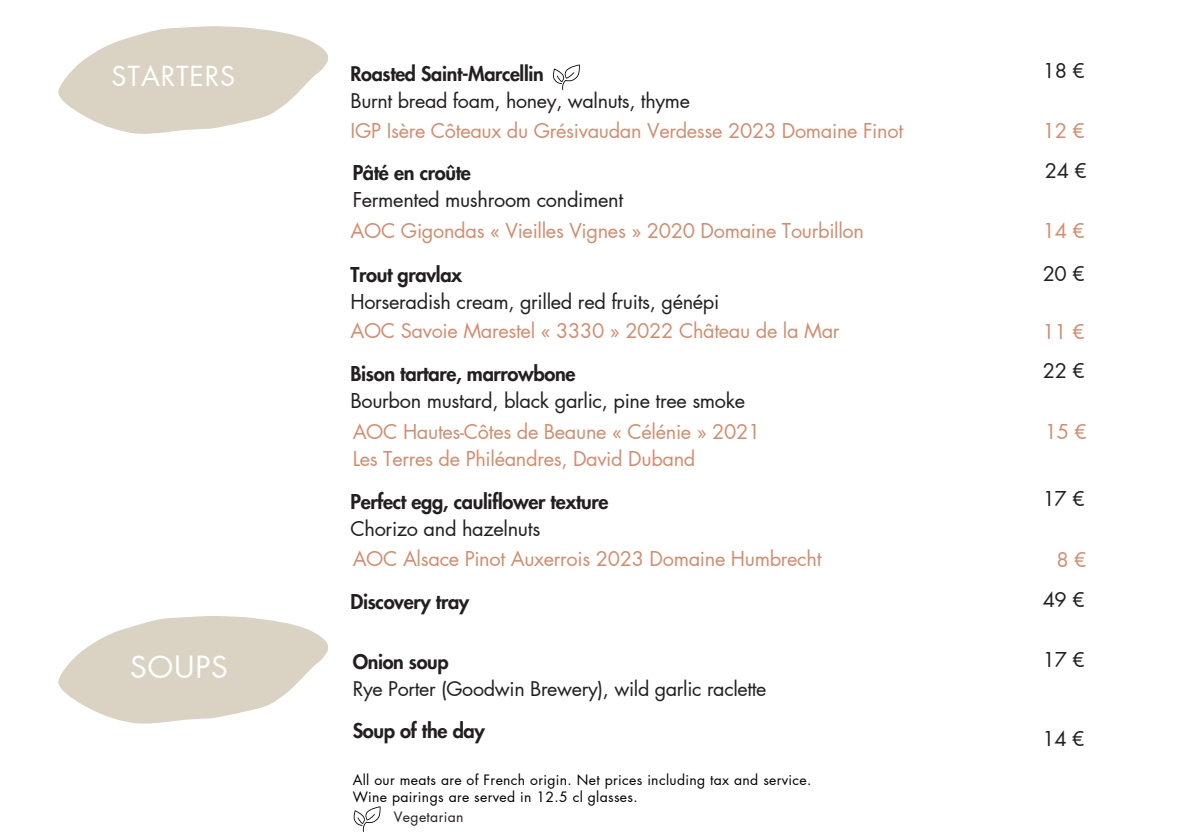
<style>
.page{position:relative;width:1191px;height:839px;background:#fff}
.page>*{position:absolute;margin:0;border:0;box-sizing:border-box;transform-origin:0 0}
.t1{font:30px "Futura LT Pro";letter-spacing:.025em;color:#fff}
.t2{font:27px "Futura LT Pro";letter-spacing:.03em;color:#fff}
.t3{font:20px/27px "Futura LT Pro";letter-spacing:-.015em;color:#d38d6f}
.t4{font:20px "Futura LT Pro";letter-spacing:-.015em;color:#231f20}
.t5{font:800 20px "Futura LT Pro";letter-spacing:-.015em;color:#231f20}
.t6{font:19.8px/27px "Futura LT Pro";letter-spacing:-.015em;color:#231f20}
.t7{font:800 19.8px "Futura LT Pro";letter-spacing:-.015em;color:#231f20}
.t8{font:14px/16.4px "Futura LT Pro";letter-spacing:.025em;color:#000}
.t9{font:14px "Futura LT Pro";letter-spacing:.025em;color:#231f20}
.s1{font-weight:800}
</style>
<div class="page">
<svg style="left:58px;top:26px;width:270px;height:108px"></svg>
<svg style="left:553px;top:65px;width:27px;height:25px"></svg>
<svg style="left:353px;top:806px;width:28px;height:25px"></svg>
<svg style="left:58px;top:616px;width:270px;height:107px"></svg>
<h2 class="t2" style="left:112px;top:63px;width:125px">STARTERS</h2>
<p class="t1" style="left:130px;top:653px;width:99px">SOUPS</p>
<h1 class="t6" style="left:351px;top:61px;width:341px"><span class="s1">Roasted Saint-Marcellin<br></span>Burnt bread foam, honey, walnuts, thyme</h1>
<p class="t4" style="left:1043px;top:61px;width:44px">18 €</p>
<h3 class="t3" style="left:351px;top:117px;width:554px">IGP Isère Côteaux du Grésivaudan Verdesse 2023 Domaine Finot</h3>
<h3 class="t3" style="left:1043px;top:118px;width:44px">12 €</h3>
<p class="t5" style="left:353px;top:163px;width:120px">Pâté en croûte</p>
<p class="t4" style="left:353px;top:190px;width:272px">Fermented mushroom condiment</p>
<p class="t4" style="left:1045px;top:161px;width:44px">24 €</p>
<h3 class="t3" style="left:351px;top:217px;width:515px">AOC Gigondas « Vieilles Vignes » 2020 Domaine Tourbillon</h3>
<h3 class="t3" style="left:1043px;top:218px;width:44px">14 €</h3>
<p class="t5" style="left:350px;top:265px;width:113px">Trout gravlax</p>
<p class="t4" style="left:350px;top:292px;width:370px">Horseradish cream, grilled red fruits, génépi</p>
<p class="t4" style="left:1043px;top:264px;width:44px">20 €</p>
<h3 class="t3" style="left:350px;top:318px;width:491px">AOC Savoie Marestel « 3330 » 2022 Château de la Mar</h3>
<h3 class="t3" style="left:1043px;top:318px;width:44px">11 €</h3>
<p class="t5" style="left:350px;top:364px;width:227px">Bison tartare, marrowbone</p>
<p class="t4" style="left:350px;top:391px;width:396px">Bourbon mustard, black garlic, pine tree smoke</p>
<p class="t4" style="left:1043px;top:361px;width:44px">22 €</p>
<p class="t3" style="left:353px;top:418px;width:409px">AOC Hautes-Côtes de Beaune « Célénie » 2021<br>Les Terres de Philéandres, David Duband</p>
<p class="t3" style="left:1045px;top:419px;width:44px">15 €</p>
<p class="t5" style="left:351px;top:492px;width:259px">Perfect egg, cauliflower texture</p>
<p class="t4" style="left:351px;top:519px;width:191px">Chorizo and hazelnuts</p>
<p class="t4" style="left:1043px;top:489px;width:44px">17 €</p>
<p class="t3" style="left:353px;top:546px;width:470px">AOC Alsace Pinot Auxerrois 2023 Domaine Humbrecht</p>
<p class="t3" style="left:1056px;top:547px;width:32px">8 €</p>
<p class="t5" style="left:350px;top:592px;width:120px">Discovery tray</p>
<p class="t7" style="left:353px;top:652px;width:97px">Onion soup</p>
<p class="t6" style="left:353px;top:675px;width:415px">Rye Porter (Goodwin Brewery), wild garlic raclette</p>
<p class="t5" style="left:353px;top:721px;width:134px">Soup of the day</p>
<p class="t8" style="left:353px;top:772px;width:460px">All our meats are of French origin. Net prices including tax and service.<br>Wine pairings are served in 12.5 cl glasses.</p>
<p class="t9" style="left:394px;top:810px;width:71px">Vegetarian</p>
<p class="t4" style="left:1043px;top:590px;width:44px">49 €</p>
<p class="t4" style="left:1043px;top:651px;width:44px">17 €</p>
<h3 class="t4" style="left:1042px;top:729px;width:44px">14 €</h3>
</div>
